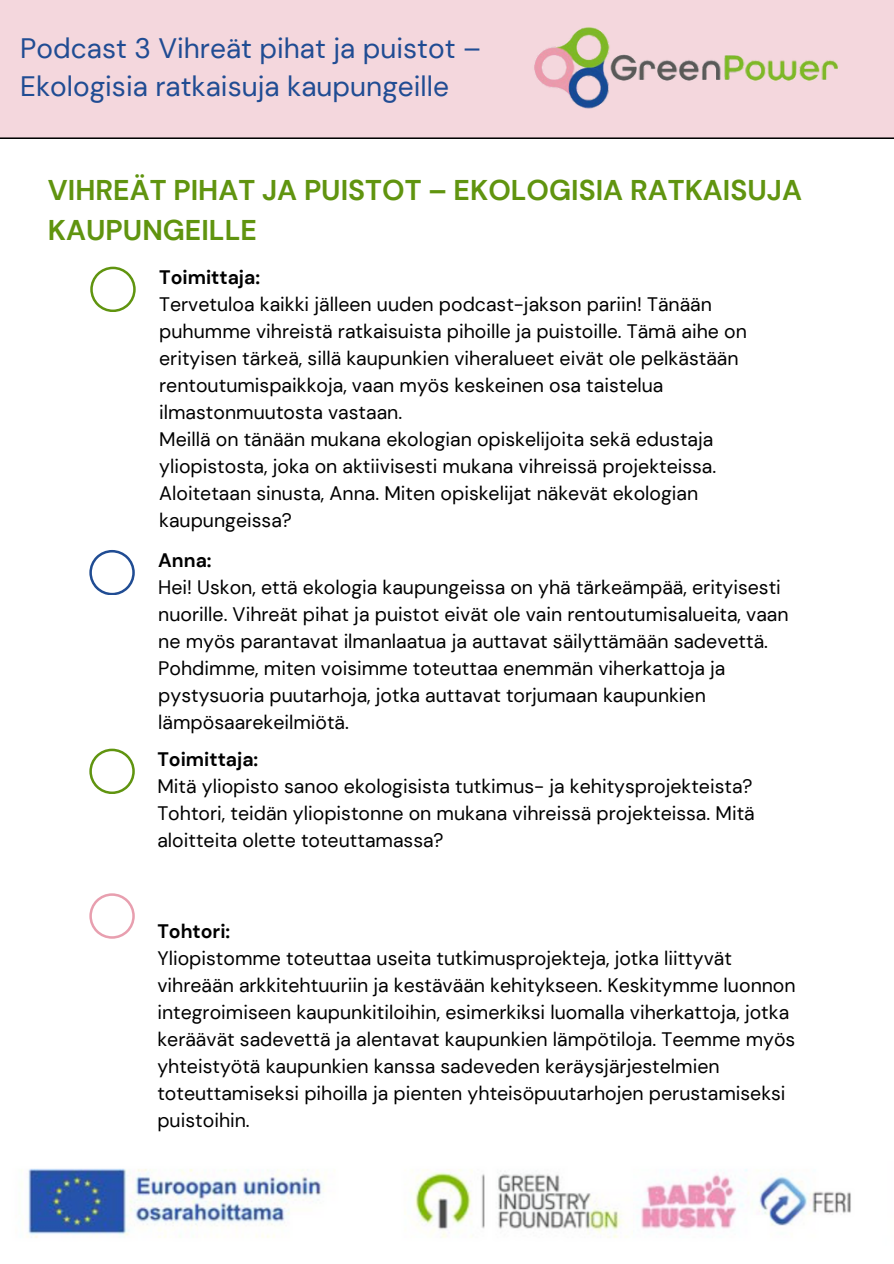
<style>
.page{position:relative;width:894px;height:1264px;background:#fff}
.page>*{position:absolute;margin:0;border:0;box-sizing:border-box;transform-origin:0 0}
.t1{font:700 28.5px/39.3px "DM Sans";color:#60940f}
.t2{font:28.05px/38.2px "DM Sans";color:#204c93}
.t3{font:19.5px/27px "DM Sans";color:#000}
.t4{font:700 19.5px "DM Sans";color:#000}
</style>
<div class="page">
<img style="left:21px;top:1168px;width:830px;height:70px">
<div style="left:0;top:0;width:893px;height:138px;background:#f4d7dd"></div>
<img style="left:511px;top:19px;width:351px;height:98px">
<svg style="left:90px;top:267px;width:45px;height:45px"></svg>
<svg style="left:89px;top:550px;width:45px;height:45px"></svg>
<svg style="left:89px;top:748px;width:45px;height:45px"></svg>
<svg style="left:89px;top:893px;width:45px;height:45px"></svg>
<h2 class="t2" style="left:20px;top:29px;width:462px">Podcast 3 Vihreät pihat ja puistot –<br>Ekologisia ratkaisuja kaupungeille</h2>
<p class="t1" style="left:48px;top:171px;width:755px">VIHREÄT PIHAT JA PUISTOT – EKOLOGISIA RATKAISUJA<br>KAUPUNGEILLE</p>
<h1 class="t4" style="left:159px;top:264px;width:102px">Toimittaja:</h1>
<p class="t3" style="left:159px;top:291px;width:589px">Tervetuloa kaikki jälleen uuden podcast-jakson pariin! Tänään puhumme vihreistä ratkaisuista pihoille ja puistoille. Tämä aihe on erityisen tärkeä, sillä kaupunkien viheralueet eivät ole pelkästään rentoutumispaikkoja, vaan myös keskeinen osa taistelua ilmastonmuutosta vastaan.</p>
<p class="t3" style="left:159px;top:426px;width:558px">Meillä on tänään mukana ekologian opiskelijoita sekä edustaja yliopistosta, joka on aktiivisesti mukana vihreissä projekteissa.<br>Aloitetaan sinusta, Anna. Miten opiskelijat näkevät ekologian kaupungeissa?</p>
<p class="t4" style="left:158px;top:548px;width:55px">Anna:</p>
<p class="t3" style="left:158px;top:574px;width:631px">Hei! Uskon, että ekologia kaupungeissa on yhä tärkeämpää, erityisesti nuorille. Vihreät pihat ja puistot eivät ole vain rentoutumisalueita, vaan ne myös parantavat ilmanlaatua ja auttavat säilyttämään sadevettä.<br>Pohdimme, miten voisimme toteuttaa enemmän viherkattoja ja pystysuoria puutarhoja, jotka auttavat torjumaan kaupunkien lämpösaarekeilmiötä.</p>
<p class="t4" style="left:157px;top:746px;width:102px">Toimittaja:</p>
<p class="t3" style="left:157px;top:772px;width:596px">Mitä yliopisto sanoo ekologisista tutkimus- ja kehitysprojekteista?</p>
<p class="t3" style="left:157px;top:799px;width:598px">Tohtori, teidän yliopistonne on mukana vihreissä projekteissa. Mitä aloitteita olette toteuttamassa?</p>
<p class="t4" style="left:157px;top:918px;width:74px">Tohtori:</p>
<p class="t3" style="left:157px;top:944px;width:639px">Yliopistomme toteuttaa useita tutkimusprojekteja, jotka liittyvät vihreään arkkitehtuuriin ja kestävään kehitykseen. Keskitymme luonnon integroimiseen kaupunkitiloihin, esimerkiksi luomalla viherkattoja, jotka keräävät sadevettä ja alentavat kaupunkien lämpötiloja. Teemme myös yhteistyötä kaupunkien kanssa sadeveden keräysjärjestelmien toteuttamiseksi pihoilla ja pienten yhteisöpuutarhojen perustamiseksi puistoihin.</p>
</div>
